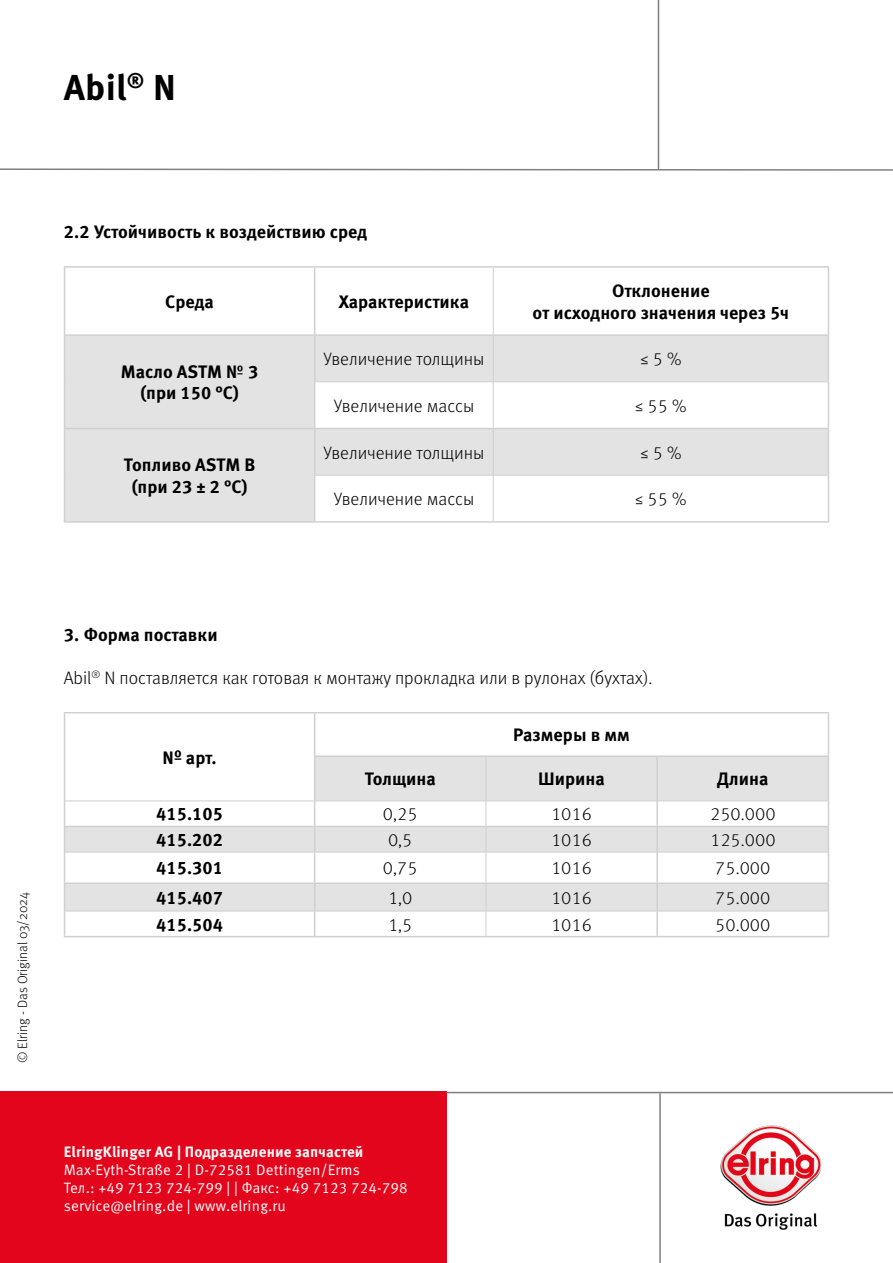
<style>
.page{position:relative;width:893px;height:1263px;background:#fff}
.page>*{position:absolute;margin:0;border:0;box-sizing:border-box;transform-origin:0 0}
.t1{font:700 36px "Meta Pro";color:#000}
.t2{font:700 18px/21.6px "Meta Pro";color:#000;text-align:center}
.t3{font:300 18px "Meta Pro";color:#000}
.t4{font:15px/18px "Meta Pro Norm";letter-spacing:.01em;color:#fff}
.t5{font:700 15px "Meta Pro";letter-spacing:.01em;color:#fff}
.t6{font:300 13.5px "Meta Pro";color:#000}
</style>
<div class="page">
<hr style="left:658px;top:0;width:1px;height:170px;background:#808080">
<svg style="left:0;top:168px;width:893px;height:3px"></svg>
<hr style="left:659px;top:1093px;width:2px;height:170px;background:#808080">
<div style="left:0;top:1092px;width:446px;height:171px;background:#e3051b"></div>
<hr style="left:446px;top:1092px;width:447px;height:1px;background:#808080">
<img style="left:721px;top:1125px;width:100px;height:104px">
<svg style="left:65px;top:336px;width:763px;height:185px;fill:#e3e3e3"></svg>
<hr style="left:64px;top:266px;width:251px;height:2px;background:#d0d0d0">
<hr style="left:64px;top:268px;width:1px;height:66px;background:#d0d0d0">
<hr style="left:315px;top:266px;width:178px;height:2px;background:#d0d0d0">
<hr style="left:314px;top:268px;width:1px;height:66px;background:#d0d0d0">
<hr style="left:493px;top:266px;width:336px;height:2px;background:#d0d0d0">
<hr style="left:828px;top:268px;width:1px;height:66px;background:#d0d0d0">
<hr style="left:64px;top:334px;width:251px;height:2px;background:#d0d0d0">
<hr style="left:64px;top:336px;width:1px;height:46px;background:#d0d0d0">
<hr style="left:315px;top:334px;width:178px;height:2px;background:#d0d0d0">
<hr style="left:314px;top:336px;width:1px;height:46px;background:#d0d0d0">
<hr style="left:493px;top:334px;width:336px;height:2px;background:#d0d0d0">
<hr style="left:828px;top:336px;width:1px;height:46px;background:#d0d0d0">
<hr style="left:64px;top:382px;width:1px;height:46px;background:#d0d0d0">
<hr style="left:314px;top:382px;width:1px;height:46px;background:#d0d0d0">
<hr style="left:828px;top:382px;width:1px;height:46px;background:#d0d0d0">
<hr style="left:64px;top:428px;width:251px;height:1px;background:#d0d0d0">
<hr style="left:64px;top:429px;width:1px;height:46px;background:#d0d0d0">
<hr style="left:315px;top:428px;width:178px;height:1px;background:#d0d0d0">
<hr style="left:314px;top:429px;width:1px;height:46px;background:#d0d0d0">
<hr style="left:493px;top:428px;width:336px;height:1px;background:#d0d0d0">
<hr style="left:828px;top:429px;width:1px;height:46px;background:#d0d0d0">
<hr style="left:64px;top:475px;width:1px;height:46px;background:#d0d0d0">
<hr style="left:314px;top:475px;width:1px;height:46px;background:#d0d0d0">
<hr style="left:828px;top:475px;width:1px;height:46px;background:#d0d0d0">
<hr style="left:64px;top:521px;width:251px;height:2px;background:#d0d0d0">
<hr style="left:315px;top:521px;width:178px;height:2px;background:#d0d0d0">
<hr style="left:493px;top:521px;width:336px;height:2px;background:#d0d0d0">
<hr style="left:493px;top:268px;width:1px;height:66px;background:#d0d0d0">
<hr style="left:493px;top:336px;width:1px;height:46px;background:#d0d0d0">
<hr style="left:315px;top:382px;width:178px;height:1px;background:#d0d0d0">
<hr style="left:493px;top:382px;width:335px;height:1px;background:#d0d0d0">
<hr style="left:493px;top:382px;width:1px;height:46px;background:#d0d0d0">
<hr style="left:493px;top:429px;width:1px;height:46px;background:#d0d0d0">
<hr style="left:315px;top:475px;width:178px;height:1px;background:#d0d0d0">
<hr style="left:493px;top:475px;width:335px;height:1px;background:#d0d0d0">
<hr style="left:493px;top:475px;width:1px;height:46px;background:#d0d0d0">
<svg style="left:65px;top:756px;width:763px;height:155px;fill:#e3e3e3"></svg>
<hr style="left:64px;top:712px;width:251px;height:1px;background:#d0d0d0">
<hr style="left:64px;top:713px;width:1px;height:43px;background:#d0d0d0">
<hr style="left:315px;top:712px;width:171px;height:1px;background:#d0d0d0">
<hr style="left:314px;top:713px;width:1px;height:42px;background:#d0d0d0">
<hr style="left:486px;top:712px;width:171px;height:1px;background:#d0d0d0">
<hr style="left:657px;top:712px;width:172px;height:1px;background:#d0d0d0">
<hr style="left:828px;top:713px;width:1px;height:42px;background:#d0d0d0">
<hr style="left:64px;top:756px;width:1px;height:45px;background:#d0d0d0">
<hr style="left:314px;top:755px;width:172px;height:2px;background:#d0d0d0">
<hr style="left:314px;top:757px;width:1px;height:44px;background:#d0d0d0">
<hr style="left:486px;top:755px;width:171px;height:2px;background:#d0d0d0">
<hr style="left:657px;top:755px;width:172px;height:2px;background:#d0d0d0">
<hr style="left:656px;top:757px;width:2px;height:44px;background:#d0d0d0">
<hr style="left:828px;top:757px;width:1px;height:44px;background:#d0d0d0">
<hr style="left:656px;top:801px;width:2px;height:25px;background:#d0d0d0">
<hr style="left:64px;top:826px;width:251px;height:1px;background:#d0d0d0">
<svg style="left:64px;top:801px;width:1px;height:51px"></svg>
<hr style="left:315px;top:826px;width:171px;height:1px;background:#d0d0d0">
<svg style="left:314px;top:802px;width:1px;height:50px"></svg>
<hr style="left:486px;top:826px;width:171px;height:1px;background:#d0d0d0">
<hr style="left:657px;top:826px;width:172px;height:1px;background:#d0d0d0">
<hr style="left:656px;top:827px;width:2px;height:25px;background:#d0d0d0">
<svg style="left:828px;top:801px;width:1px;height:51px"></svg>
<hr style="left:64px;top:852px;width:1px;height:30px;background:#d0d0d0">
<hr style="left:314px;top:852px;width:1px;height:30px;background:#d0d0d0">
<hr style="left:656px;top:852px;width:2px;height:30px;background:#d0d0d0">
<hr style="left:828px;top:852px;width:1px;height:30px;background:#d0d0d0">
<hr style="left:64px;top:882px;width:251px;height:2px;background:#d0d0d0">
<hr style="left:315px;top:882px;width:171px;height:2px;background:#d0d0d0">
<hr style="left:486px;top:882px;width:171px;height:2px;background:#d0d0d0">
<hr style="left:657px;top:882px;width:172px;height:2px;background:#d0d0d0">
<hr style="left:656px;top:884px;width:2px;height:27px;background:#d0d0d0">
<svg style="left:64px;top:884px;width:1px;height:52px"></svg>
<svg style="left:314px;top:884px;width:1px;height:52px"></svg>
<hr style="left:656px;top:911px;width:2px;height:25px;background:#d0d0d0">
<svg style="left:828px;top:884px;width:1px;height:52px"></svg>
<hr style="left:64px;top:936px;width:251px;height:1px;background:#d0d0d0">
<hr style="left:315px;top:936px;width:171px;height:1px;background:#d0d0d0">
<hr style="left:486px;top:936px;width:171px;height:1px;background:#d0d0d0">
<hr style="left:657px;top:936px;width:172px;height:1px;background:#d0d0d0">
<hr style="left:486px;top:757px;width:1px;height:44px;background:#d0d0d0">
<hr style="left:65px;top:801px;width:250px;height:1px;background:#d0d0d0">
<hr style="left:315px;top:801px;width:171px;height:1px;background:#d0d0d0">
<hr style="left:486px;top:801px;width:171px;height:1px;background:#d0d0d0">
<hr style="left:657px;top:801px;width:171px;height:1px;background:#d0d0d0">
<svg style="left:486px;top:801px;width:1px;height:51px"></svg>
<hr style="left:65px;top:852px;width:250px;height:1px;background:#d0d0d0">
<hr style="left:315px;top:852px;width:171px;height:1px;background:#d0d0d0">
<hr style="left:486px;top:852px;width:171px;height:1px;background:#d0d0d0">
<hr style="left:486px;top:852px;width:1px;height:30px;background:#d0d0d0">
<hr style="left:657px;top:852px;width:171px;height:1px;background:#d0d0d0">
<hr style="left:65px;top:911px;width:250px;height:1px;background:#d0d0d0">
<hr style="left:315px;top:911px;width:171px;height:1px;background:#d0d0d0">
<hr style="left:486px;top:911px;width:171px;height:1px;background:#d0d0d0">
<svg style="left:486px;top:884px;width:1px;height:52px"></svg>
<hr style="left:657px;top:911px;width:171px;height:1px;background:#d0d0d0">
<h1 class="t1" style="left:64px;top:59px;width:114px">Abil<sup>®</sup> N</h1>
<p class="t2" style="left:64px;top:220px;width:305px">2.2 Устойчивость к воздействию сред</p>
<p class="t2" style="left:165px;top:290px;width:50px">Среда</p>
<p class="t2" style="left:339px;top:290px;width:132px">Характеристика</p>
<p class="t2" style="left:532px;top:279px;width:258px">Отклонение<br>от исходного значения через 5ч</p>
<p class="t2" style="left:121px;top:360px;width:139px">Масло ASTM № 3 (при 150 °C)</p>
<p class="t2" style="left:124px;top:453px;width:133px">Топливо ASTM B (при 23 ± 2 °C)</p>
<p class="t3" style="left:323px;top:346px;width:163px">Увеличение толщины</p>
<p class="t3" style="left:640px;top:346px;width:43px">≤ 5 %</p>
<p class="t3" style="left:334px;top:393px;width:142px">Увеличение массы</p>
<p class="t3" style="left:635px;top:393px;width:53px">≤ 55 %</p>
<p class="t3" style="left:323px;top:439px;width:163px">Увеличение толщины</p>
<p class="t3" style="left:640px;top:439px;width:43px">≤ 5 %</p>
<p class="t3" style="left:334px;top:486px;width:142px">Увеличение массы</p>
<p class="t3" style="left:635px;top:486px;width:53px">≤ 55 %</p>
<p class="t6" style="left:13px;top:1063px;width:172px;rotate:-90deg">© Elring - Das Original 03/2024</p>
<p class="t2" style="left:64px;top:623px;width:156px">3. Форма поставки</p>
<p class="t3" style="left:64px;top:665px;width:590px">Abil<sup>®</sup> N поставляется как готовая к монтажу прокладка или в рулонах (бухтах).</p>
<p class="t2" style="left:163px;top:745px;width:55px">Nº арт.</p>
<p class="t2" style="left:513px;top:723px;width:118px">Размеры в мм</p>
<p class="t2" style="left:365px;top:767px;width:73px">Толщина</p>
<p class="t2" style="left:538px;top:767px;width:68px">Ширина</p>
<p class="t2" style="left:717px;top:767px;width:53px">Длина</p>
<p class="t2" style="left:156px;top:802px;width:68px">415.105</p>
<p class="t3" style="left:383px;top:801px;width:36px">0,25</p>
<p class="t3" style="left:551px;top:801px;width:43px">1016</p>
<p class="t3" style="left:710px;top:801px;width:67px">250.000</p>
<p class="t2" style="left:156px;top:828px;width:68px">415.202</p>
<p class="t3" style="left:388px;top:827px;width:26px">0,5</p>
<p class="t3" style="left:551px;top:827px;width:43px">1016</p>
<p class="t3" style="left:710px;top:827px;width:67px">125.000</p>
<p class="t2" style="left:156px;top:856px;width:68px">415.301</p>
<p class="t3" style="left:383px;top:855px;width:36px">0,75</p>
<p class="t3" style="left:551px;top:855px;width:43px">1016</p>
<p class="t3" style="left:715px;top:855px;width:57px">75.000</p>
<p class="t2" style="left:156px;top:886px;width:68px">415.407</p>
<p class="t3" style="left:388px;top:885px;width:26px">1,0</p>
<p class="t3" style="left:551px;top:885px;width:43px">1016</p>
<p class="t3" style="left:715px;top:885px;width:57px">75.000</p>
<p class="t2" style="left:156px;top:912px;width:68px">415.504</p>
<p class="t3" style="left:388px;top:911px;width:26px">1,5</p>
<p class="t3" style="left:551px;top:911px;width:43px">1016</p>
<p class="t3" style="left:715px;top:911px;width:57px">50.000</p>
<p class="t5" style="left:64px;top:1140px;width:301px">ElringKlinger AG | Подразделение запчастей</p>
<p class="t4" style="left:64px;top:1160px;width:345px">Max-Eyth-Straße 2 | D-72581 Dettingen/Erms<br>Тел.: +49 7123 724-799 | | Факс: +49 7123 724-798 service@elring.de | www.elring.ru</p>
</div>
